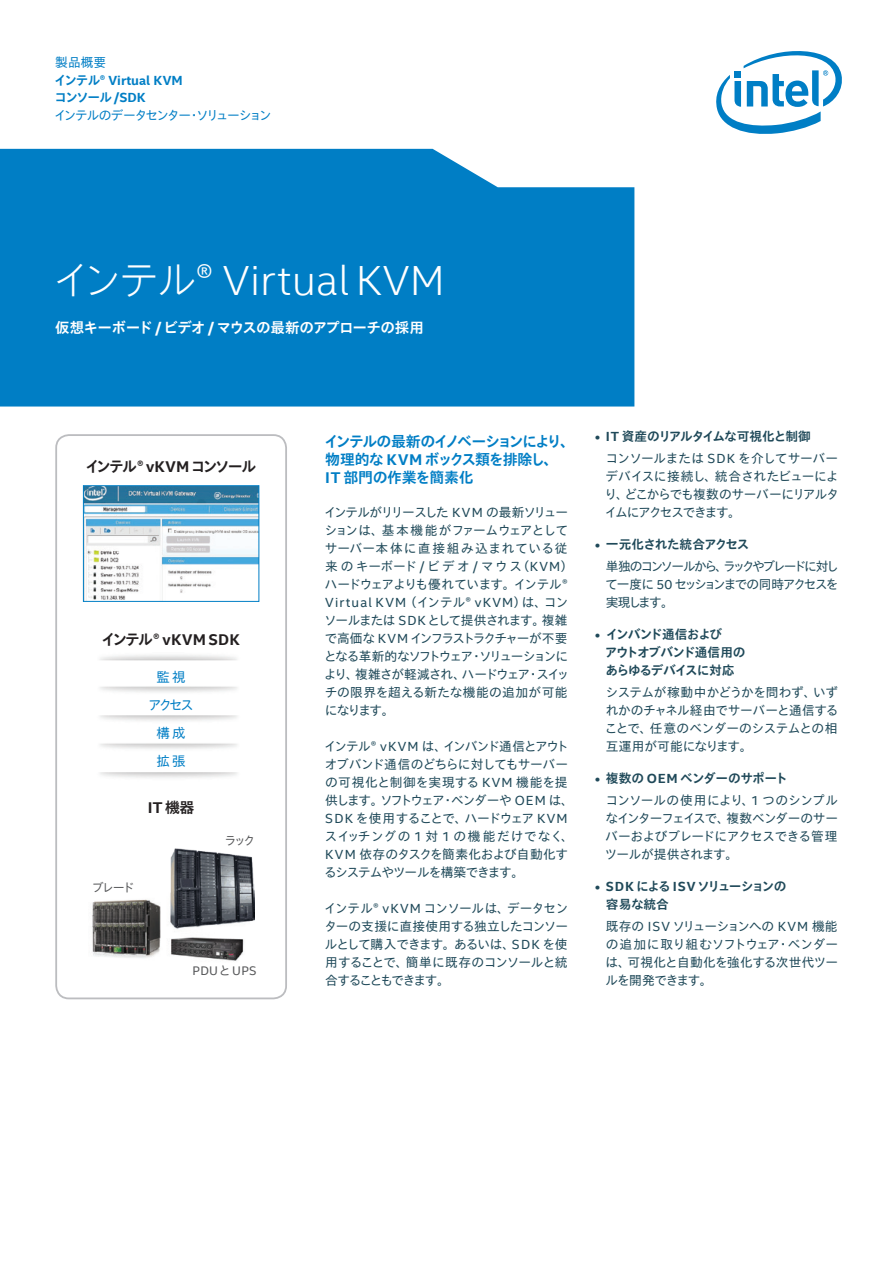
<style>
.page{position:relative;width:893px;height:1263px;background:#fff}
.page>*{position:absolute;margin:0;border:0;box-sizing:border-box;transform-origin:0 0}
.t1{font:300 42.15px "Intel Clear";letter-spacing:.015em;color:#fff}
.t2{font:700 15.6px "Intel Clear";letter-spacing:.015em;color:#231f20}
.t3{font:15px/18px "TB Go Std B";letter-spacing:-.085em;color:#007ec5}
.t4{font:15px "TB Go Std B";letter-spacing:-.15em;color:#231f20}
.t5{font:14.7px "TB Go Std B";letter-spacing:-.06em;color:#fff}
.t6{font:13.5px/28px "TB Go Std R";letter-spacing:-.005em;color:#007ec5;text-align:center}
.t7{font:13.2px "Intel Clear";letter-spacing:.085em;color:#1f4959}
.t8{font:700 13.2px "Intel Clear";color:#007ec5}
.t9{font:12.75px/18px "TB Go Std R";letter-spacing:-.06em;color:#1f4959;text-align:justify}
.t10{font:12.75px/18px "TB Go Std R";letter-spacing:-.09em;color:#1f4959}
.t11{font:12.75px/18px "TB Go Std R";letter-spacing:-.02em;color:#1f4959}
.t12{font:12.75px/18px "TB Go Std B";letter-spacing:-.08em;color:#1f4959}
.t13{font:12.75px "TB Go Std R";letter-spacing:-.12em;color:#007ec5}
.t14{font:12.75px/18px "TB Go Std B";letter-spacing:-.115em;color:#1f4959}
.t15{font:12.75px "TB Go Std B";letter-spacing:-.04em;color:#1f4959}
.t16{font:12.75px "TB Go Std B";letter-spacing:-.03em;color:#1f4959}
.t17{font:12.75px "TB Go Std B";letter-spacing:-.125em;color:#007ec5}
.t18{font:12.45px "Intel Clear";letter-spacing:.015em;color:#57585a}
.t19{font:12px "TB Go Std R";letter-spacing:-.19em;color:#57585a}
.s1{font-family:"TB Go Std B";font-weight:400;font-size:12.75px}
.s2{font-family:"Intel Clear";font-weight:700;font-size:13.2px}
.s3{font-family:"TB Go Std SL";font-weight:400;font-size:40.5px}
.s4{font-family:"Intel Clear";font-weight:700;font-size:15.15px}
.s5{font-family:"Intel Clear";font-weight:700;font-size:15.6px}
.s6{font-family:"TB Go Std B";font-weight:400;font-size:15px}
.s7{font-family:"TB Go Std R";font-size:12px}
.s8{font-family:"Intel Clear";font-size:13.2px}
.s9{font-family:"TB Go Std R";font-size:12.75px}
</style>
<div class="page">
<div style="left:0;top:149px;width:634px;height:257px;background:#007ec5"></div>
<div style="left:55px;top:434px;width:232px;height:565px;border:2px solid #bcbdc0;border-radius:13px"></div>
<img style="left:92px;top:848px;width:162px;height:113px">
<img style="left:85px;top:487px;width:172px;height:113px">
<div style="left:83px;top:485px;width:176px;height:117px;border:1px solid #007ec5"></div>
<svg style="left:716px;top:51px;width:126px;height:83px"></svg>
<p class="t13" style="left:55px;top:51px;width:53px">製品概要</p>
<p class="t8" style="left:54px;top:72px;width:130px"><span class="s1">インテル</span>® Virtual KVM</p>
<p class="t17" style="left:54px;top:86px;width:93px">コンソール<span class="s2">/SDK</span></p>
<p class="t13" style="left:54px;top:105px;width:219px">インテルのデータセンター・ソリューション</p>
<h1 class="t1" style="left:52px;top:255px;width:394px"><span class="s3">インテル</span>® Virtual KVM</h1>
<p class="t5" style="left:55px;top:315px;width:370px">仮想キーボード <span class="s4">/</span> ビデオ <span class="s4">/</span> マウスの最新のアプローチの採用</p>
<p class="t4" style="left:85px;top:453px;width:173px">インテル<span class="s5">® vKVM</span> コンソール</p>
<p class="t2" style="left:101px;top:630px;width:140px"><span class="s6">インテル</span>® vKVM SDK</p>
<p class="t6" style="left:148px;top:663px;width:48px">監視<br>アクセス構成<br>拡張</p>
<p class="t2" style="left:148px;top:798px;width:48px">IT<span class="s6">機器</span></p>
<p class="t19" style="left:92px;top:877px;width:44px">ブレード</p>
<p class="t19" style="left:225px;top:830px;width:32px">ラック</p>
<p class="t18" style="left:193px;top:963px;width:66px">PDU<span class="s7">と</span>UPS</p>
<p class="t3" style="left:324px;top:433px;width:253px">インテルの最新のイノベーションにより、物理的な <span class="s5">KVM</span> ボックス類を排除し、<br><span class="s5">IT</span> 部門の作業を簡素化</p>
<p class="t11" style="left:324px;top:503px;width:250px">インテルがリリースした <span class="s8">KVM</span> の最新ソリューションは、基本機能がファームウェアとしてサーバー本体に直接組み込まれている従来のキーボード <span class="s8">/</span>ビデオ <span class="s8">/</span> マウス（<span class="s8">KVM</span>）ハードウェアよりも優れています。インテル<span class="s8">®</span></p>
<p class="t7" style="left:325px;top:595px;width:245px">Virtual KVM<span class="s9">（インテル</span>® vKVM<span class="s9">）は、コン</span></p>
<p class="t10" style="left:324px;top:611px;width:247px">ソールまたは <span class="s8">SDK</span> として提供されます。複雑で高価な <span class="s8">KVM</span> インフラストラクチャーが不要となる革新的なソフトウェア・ソリューションにより、複雑さが軽減され、ハードウェア・スイッチの限界を超える新たな機能の追加が可能になります。</p>
<p class="t9" style="left:324px;top:737px;width:251px;text-align:left">インテル<span class="s8">® vKVM</span> は、インバンド通信とアウトオブバンド通信のどちらに対してもサーバーの可視化と制御を実現する <span class="s8">KVM</span> 機能を提供します。ソフトウェア・ベンダーや <span class="s8">O E M</span> は、<br><span class="s8">SDK</span> を使用することで、ハードウェア <span class="s8">KVM</span>スイッチングの <span class="s8">1</span> 対 <span class="s8">1</span> の機能だけでなく、<br><span class="s8">KVM</span> 依存のタスクを簡素化および自動化するシステムやツールを構築できます。</p>
<p class="t9" style="left:324px;top:899px;width:246px">インテル<span class="s8">® vKVM</span> コンソールは、データセンターの支援に直接使用する独立したコンソールとして購入できます。あるいは、<span class="s8">SDK</span> を使用することで、簡単に既存のコンソールと統合することもできます。</p>
<p class="t12" style="left:595px;top:427px;width:217px"><span class="s2">• IT</span> 資産のリアルタイムな可視化と制御</p>
<p class="t9" style="left:605px;top:449px;width:236px">コンソールまたは <span class="s8">SDK</span> を介してサーバーデバイスに接続し、統合されたビューにより、どこからでも複数のサーバーにリアルタイムにアクセスできます。</p>
<p class="t16" style="left:595px;top:533px;width:156px"><span class="s2">•</span> 一元化された統合アクセス</p>
<p class="t9" style="left:605px;top:557px;width:235px">単独のコンソールから、ラックやブレードに対して一度に <span class="s8">50</span> セッションまでの同時アクセスを実現します。</p>
<p class="t12" style="left:605px;top:625px;width:142px;text-indent:-10px"><span class="s2">•</span> インバンド通信および<br>アウトオブバンド通信用のあらゆるデバイスに対応</p>
<p class="t9" style="left:605px;top:683px;width:235px">システムが稼動中かどうかを問わず、いずれかのチャネル経由でサーバーと通信することで、任意のベンダーのシステムとの相互運用が可能になります。</p>
<p class="t15" style="left:595px;top:767px;width:194px"><span class="s2">•</span> 複数の <span class="s2">OEM</span> ベンダーのサポート</p>
<p class="t9" style="left:605px;top:791px;width:235px">コンソールの使用により、<span class="s8">1</span> つのシンプルなインターフェイスで、複数ベンダーのサーバーおよびブレードにアクセスできる管理ツールが提供されます。</p>
<p class="t14" style="left:606px;top:877px;width:182px;text-indent:-11px"><span class="s2">• SDK</span> による <span class="s2">ISV</span> ソリューションの容易な統合</p>
<p class="t9" style="left:605px;top:917px;width:234px">既存の <span class="s8">ISV</span> ソリューションへの <span class="s8">KVM</span> 機能の追加に取り組むソフトウェア・ベンダーは、可視化と自動化を強化する次世代ツールを開発できます。</p>
</div>
